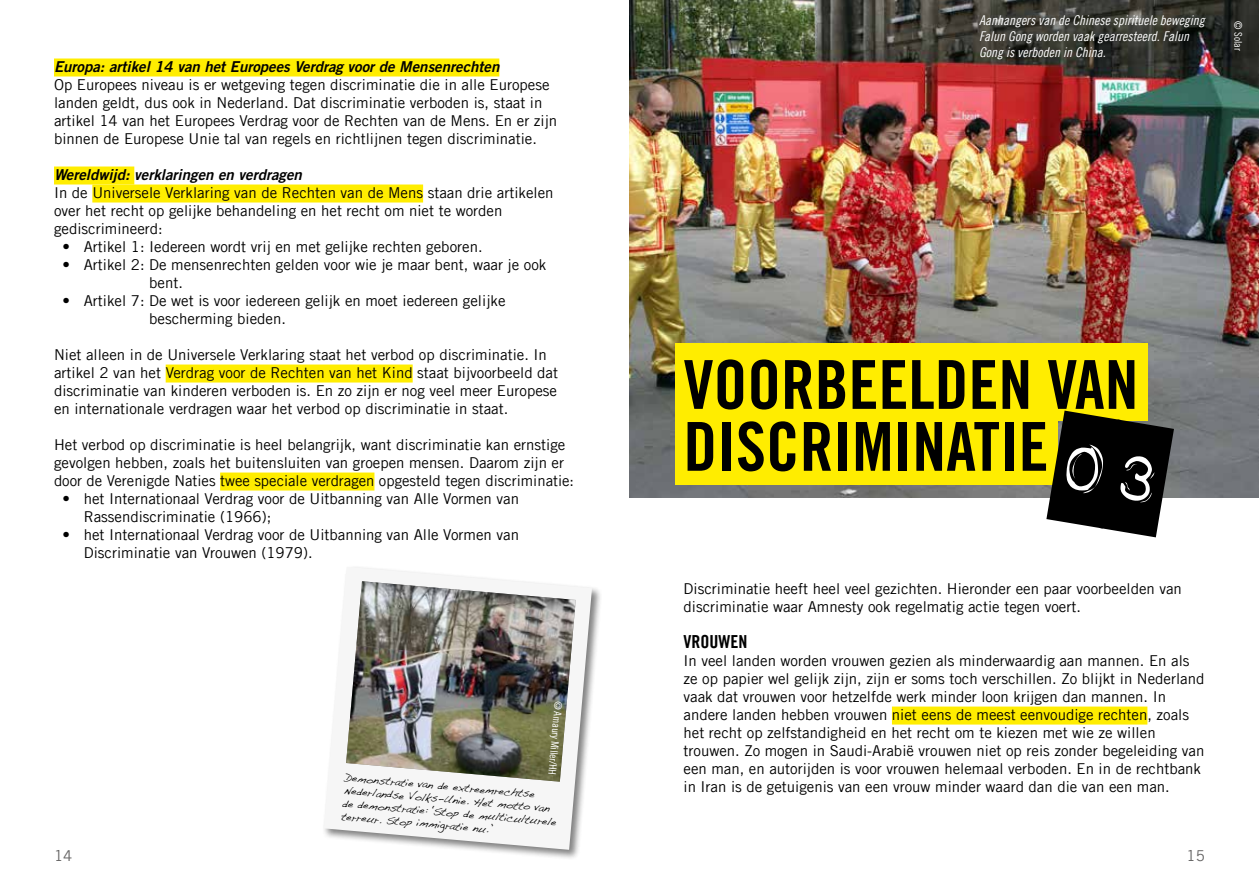
<style>
.page{position:relative;width:1259px;height:893px;background:#fff}
.page>*{position:absolute;margin:0;border:0;box-sizing:border-box;transform-origin:0 0}
.t1{font:67.5px/61.9px "Amnesty Trade Gothic Bd Cn 20";color:#000}
.t2{font:18px "Amnesty Trade Gothic Bd Cn 20";color:#000}
.t3{font:15px/18px "Amnesty Trade Gothic";color:#000}
.t4{font:15px "Amnesty Trade Gothic Bd 2 Obl";color:#000}
.t5{font:15px "Amnesty Trade Gothic";color:#646363}
.t6{font:13.5px/16.2px "Amnesty Trade Gothic Cn 18 Obl";color:#fff}
.t7{font:10.8px/13px "Handwriting Dakota";color:#000}
.t8{font:10.5px "Amnesty Trade Gothic Cn 18";color:#fff}
</style>
<div class="page">
<img style="left:629px;top:0;width:630px;height:497px">
<div style="left:54px;top:59px;width:445px;height:18px;background:#ffed00"></div>
<div style="left:54px;top:167px;width:80px;height:18px;background:#ffed00"></div>
<div style="left:92px;top:185px;width:331px;height:18px;background:#ffed00"></div>
<div style="left:166px;top:365px;width:247px;height:18px;background:#ffed00"></div>
<div style="left:220px;top:473px;width:154px;height:18px;background:#ffed00"></div>
<div style="left:675px;top:344px;width:473px;height:77px;background:#ffed00"></div>
<div style="left:675px;top:412px;width:382px;height:73px;background:#ffed00"></div>
<svg style="left:954px;top:354px;width:305px;height:144px"></svg>
<div style="left:322px;top:565px;width:281px;height:296px;background:#000;opacity:.5"></div>
<svg style="left:324px;top:567px;width:268px;height:283px;fill:#f6f6f6"></svg>
<img style="left:346px;top:581px;width:230px;height:201px">
<div style="left:892px;top:707px;width:255px;height:18px;background:#ffed00"></div>
<svg style="left:1046px;top:411px;width:128px;height:87px"></svg>
<p class="t4" style="left:54px;top:57px;width:447px">Europa: artikel 14 van het Europees Verdrag voor de Mensenrechten</p>
<p class="t3" style="left:54px;top:75px;width:505px">Op Europees niveau is er wetgeving tegen discriminatie die in alle Europese landen geldt, dus ook in Nederland. Dat discriminatie verboden is, staat in artikel 14 van het Europees Verdrag voor de Rechten van de Mens. En er zijn binnen de Europese Unie tal van regels en richtlijnen tegen discriminatie.</p>
<p class="t4" style="left:54px;top:165px;width:249px">Wereldwijd: verklaringen en verdragen</p>
<p class="t3" style="left:54px;top:183px;width:501px">In de Universele Verklaring van de Rechten van de Mens staan drie artikelen over het recht op gelijke behandeling en het recht om niet te worden gediscrimineerd:</p>
<p class="t3" style="left:63px;top:237px;width:421px">• Artikel 1: Iedereen wordt vrij en met gelijke rechten geboren.</p>
<p class="t3" style="left:149px;top:255px;width:398px;text-indent:-87px">• Artikel 2: De mensenrechten gelden voor wie je maar bent, waar je ook bent.</p>
<p class="t3" style="left:149px;top:291px;width:358px;text-indent:-87px">• Artikel 7: De wet is voor iedereen gelijk en moet iedereen gelijke bescherming bieden.</p>
<p class="t3" style="left:54px;top:345px;width:505px">Niet alleen in de Universele Verklaring staat het verbod op discriminatie. In artikel 2 van het Verdrag voor de Rechten van het Kind staat bijvoorbeeld dat discriminatie van kinderen verboden is. En zo zijn er nog veel meer Europese en internationale verdragen waar het verbod op discriminatie in staat.</p>
<p class="t3" style="left:54px;top:435px;width:521px">Het verbod op discriminatie is heel belangrijk, want discriminatie kan ernstige gevolgen hebben, zoals het buitensluiten van groepen mensen. Daarom zijn er door de Verenigde Naties twee speciale verdragen opgesteld tegen discriminatie:</p>
<p class="t3" style="left:84px;top:489px;width:437px;text-indent:-21px">• het Internationaal Verdrag voor de Uitbanning van Alle Vormen van<br>Rassendiscriminatie (1966);</p>
<p class="t3" style="left:84px;top:525px;width:437px;text-indent:-21px">• het Internationaal Verdrag voor de Uitbanning van Alle Vormen van<br>Discriminatie van Vrouwen (1979).</p>
<p class="t8" style="left:565px;top:701px;width:76px;rotate:95deg">© Amaury Miller/HH</p>
<p class="t7" style="left:345px;top:770px;width:216px;rotate:5deg">Demonstratie van de extreemrechtse Nederlandse Volks-Unie. Het motto van de demonstratie: ‘Stop de multiculturele terreur. Stop immigratie nu.’</p>
<p class="t6" style="left:979px;top:12px;width:227px">Aanhangers van de Chinese spirituele beweging<br>Falun Gong worden vaak gearresteerd. Falun<br>Gong is verboden in China.</p>
<h1 class="t1" style="left:683px;top:353px;width:456px">VOORBEELDEN VAN<br>DISCRIMINATIE</h1>
<p class="t3" style="left:683px;top:579px;width:500px">Discriminatie heeft heel veel gezichten. Hieronder een paar voorbeelden van discriminatie waar Amnesty ook regelmatig actie tegen voert.</p>
<p class="t2" style="left:683px;top:631px;width:65px">VROUWEN</p>
<p class="t3" style="left:683px;top:651px;width:522px">In veel landen worden vrouwen gezien als minderwaardig aan mannen. En als ze op papier wel gelijk zijn, zijn er soms toch verschillen. Zo blijkt in Nederland vaak dat vrouwen voor hetzelfde werk minder loon krijgen dan mannen. In andere landen hebben vrouwen niet eens de meest eenvoudige rechten, zoals het recht op zelfstandigheid en het recht om te kiezen met wie ze willen trouwen. Zo mogen in Saudi-Arabië vrouwen niet op reis zonder begeleiding van een man, en autorijden is voor vrouwen helemaal verboden. En in de rechtbank in Iran is de getuigenis van een vrouw minder waard dan die van een man.</p>
<p class="t5" style="left:54px;top:846px;width:20px">14</p>
<p class="t5" style="left:1186px;top:846px;width:20px">15</p>
<p class="t8" style="left:1244px;top:21px;width:31px;rotate:90deg">© Solar</p>
</div>
